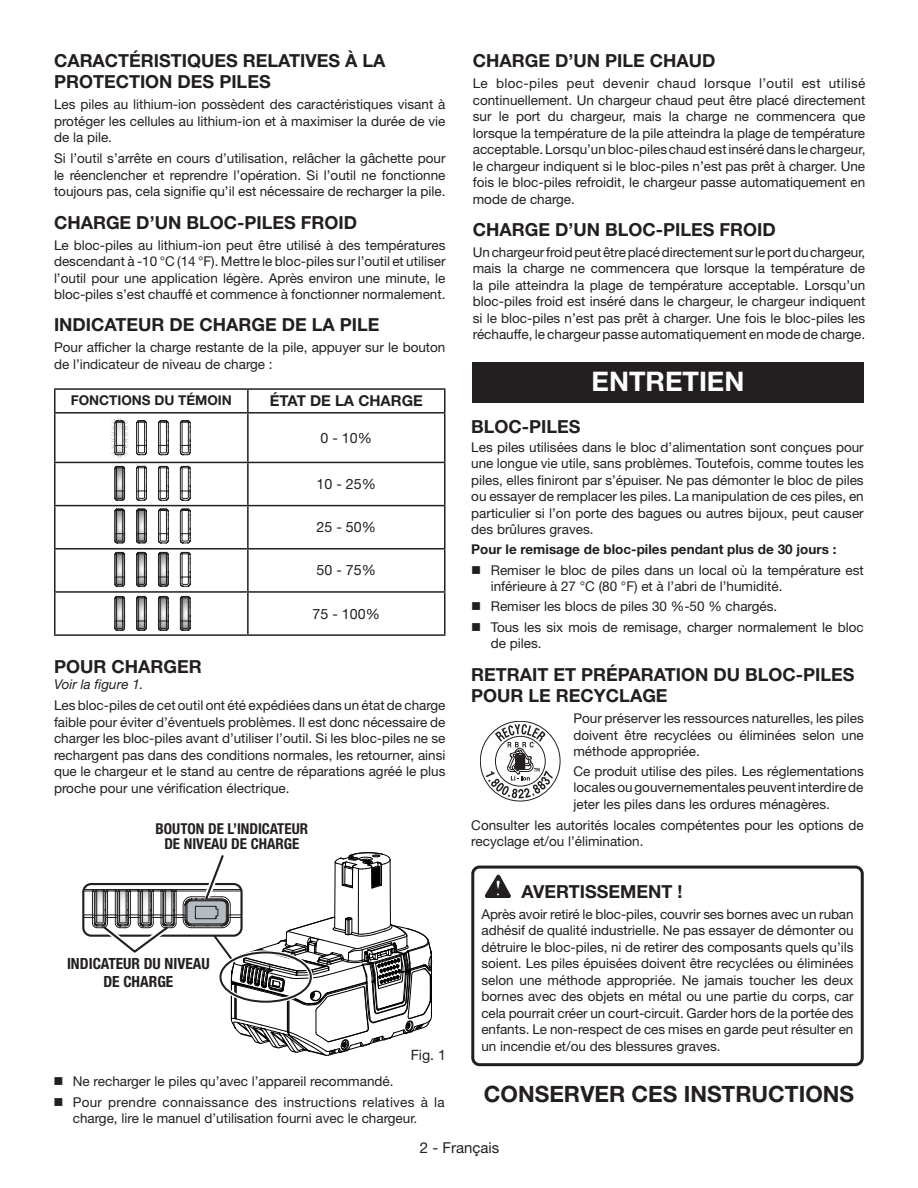
<style>
.page{position:relative;width:918px;height:1188px;background:#fff}
.page>*{position:absolute;margin:0;border:0;box-sizing:border-box;transform-origin:0 0}
.HEADING{font:700 27px "Helvetica Neue LT Std";color:#fff}
.t1{font:700 22.5px "Helvetica Neue LT Std";color:#231f20}
.Heading_2{font:700 18px/21.6px "Helvetica Neue LT Std";color:#231f20}
.Warning{font:700 18px "Helvetica Neue LT Std";color:#231f20}
.Body_text{font:700 18px "Helvetica Neue LT Std";color:#231f20}
.t2{font:700 condensed 15.45px/18px "Helvetica Neue LT Std";color:#231f20;text-align:center}
.t3{font:700 condensed 15px/15.8px "Helvetica Neue LT Std";color:#231f20;text-align:center}
.t4{font:700 15px "Helvetica Neue LT Std";color:#231f20}
.t5{font:15px "Helvetica Neue LT Std";color:#231f20}
.t6{font:14.25px "Helvetica Neue LT Std";color:#231f20}
.Body_text-2{font:13.5px/16.5px "Helvetica Neue LT Std";color:#231f20;text-align:justify}
.Warning_text{font:13.5px/16.5px "Helvetica Neue LT Std";color:#231f20;text-align:justify}
.t7{font:700 13.5px "Helvetica Neue LT Std";color:#231f20}
.See_figure{font:italic 13.5px "Helvetica Neue LT Std";color:#231f20}
</style>
<div class="page">
<hr style="left:54px;top:388px;width:194px;height:2px;background:#231f20">
<hr style="left:54px;top:390px;width:2px;height:22px;background:#231f20">
<hr style="left:248px;top:388px;width:198px;height:2px;background:#231f20">
<hr style="left:247px;top:390px;width:2px;height:22px;background:#231f20">
<hr style="left:444px;top:390px;width:2px;height:22px;background:#231f20">
<hr style="left:54px;top:412px;width:194px;height:2px;background:#231f20">
<hr style="left:54px;top:414px;width:2px;height:48px;background:#231f20">
<hr style="left:248px;top:412px;width:198px;height:2px;background:#231f20">
<hr style="left:247px;top:414px;width:2px;height:48px;background:#231f20">
<hr style="left:444px;top:414px;width:2px;height:48px;background:#231f20">
<hr style="left:54px;top:462px;width:194px;height:1px;background:#231f20">
<hr style="left:54px;top:463px;width:2px;height:42px;background:#231f20">
<hr style="left:248px;top:462px;width:198px;height:1px;background:#231f20">
<hr style="left:247px;top:463px;width:2px;height:42px;background:#231f20">
<hr style="left:444px;top:463px;width:2px;height:42px;background:#231f20">
<hr style="left:54px;top:505px;width:194px;height:1px;background:#231f20">
<hr style="left:54px;top:506px;width:2px;height:42px;background:#231f20">
<hr style="left:248px;top:505px;width:198px;height:1px;background:#231f20">
<hr style="left:247px;top:506px;width:2px;height:42px;background:#231f20">
<hr style="left:444px;top:506px;width:2px;height:42px;background:#231f20">
<hr style="left:54px;top:548px;width:194px;height:2px;background:#231f20">
<hr style="left:54px;top:550px;width:2px;height:41px;background:#231f20">
<hr style="left:248px;top:548px;width:198px;height:2px;background:#231f20">
<hr style="left:247px;top:550px;width:2px;height:41px;background:#231f20">
<hr style="left:444px;top:550px;width:2px;height:41px;background:#231f20">
<hr style="left:54px;top:591px;width:194px;height:2px;background:#231f20">
<hr style="left:54px;top:593px;width:2px;height:41px;background:#231f20">
<hr style="left:248px;top:591px;width:198px;height:2px;background:#231f20">
<hr style="left:247px;top:593px;width:2px;height:41px;background:#231f20">
<hr style="left:444px;top:593px;width:2px;height:41px;background:#231f20">
<hr style="left:54px;top:634px;width:194px;height:2px;background:#231f20">
<hr style="left:248px;top:634px;width:198px;height:2px;background:#231f20">
<svg style="left:110px;top:416px;width:81px;height:128px"></svg>
<svg style="left:114px;top:551px;width:77px;height:36px"></svg>
<svg style="left:114px;top:595px;width:77px;height:36px"></svg>
<div style="left:471px;top:866px;width:393px;height:200px;border:3px solid #231f20;border-radius:7px"></div>
<svg style="left:485px;top:875px;width:25px;height:23px"></svg>
<svg style="left:480px;top:721px;width:80px;height:80px"></svg>
<div style="left:472px;top:363px;width:392px;height:40px;background:#231f20"></div>
<svg style="left:83px;top:852px;width:349px;height:204px"></svg>
<div style="left:218px;top:950px;width:95px;height:54px;border:4px solid #fff;border-radius:50%"></div>
<div style="left:219px;top:952px;width:93px;height:51px;border:2px solid #231f20;border-radius:50%"></div>
<p class="Heading_2" style="left:54px;top:49px;width:333px">CARACTÉRISTIQUES RELATIVES À LA<br>PROTECTION DES PILES</p>
<p class="Warning_text" style="left:54px;top:96px;width:393px">Les piles au lithium-ion possèdent des caractéristiques visant à protéger les cellules au lithium-ion et à maximiser la durée de vie de la pile.</p>
<p class="Warning_text" style="left:54px;top:150px;width:393px">Si l’outil s’arrête en cours d’utilisation, relâcher la gâchette pour le réenclencher et reprendre l’opération. Si l’outil ne fonctionne toujours pas, cela signifie qu’il est nécessaire de recharger la pile.</p>
<p class="Heading_2" style="left:54px;top:211px;width:305px">CHARGE D’UN BLOC-PILES FROID</p>
<p class="Body_text-2" style="left:54px;top:236px;width:393px">Le bloc-piles au lithium-ion peut être utilisé à des températures descendant à -10 °C (14 °F). Mettre le bloc-piles sur l’outil et utiliser l’outil pour une application légère. Après environ une minute, le bloc-piles s’est chauffé et commence à fonctionner normalement.</p>
<p class="Heading_2" style="left:54px;top:314px;width:327px">INDICATEUR DE CHARGE DE LA PILE</p>
<p class="Body_text-2" style="left:54px;top:339px;width:393px">Pour afficher la charge restante de la pile, appuyer sur le bouton de l’indicateur de niveau de charge :</p>
<p class="t7" style="left:71px;top:392px;width:163px">FONCTIONS DU TÉMOIN</p>
<p class="t4" style="left:270px;top:391px;width:155px">ÉTAT DE LA CHARGE</p>
<p class="t6" style="left:321px;top:429px;width:53px">0 - 10%</p>
<p class="t6" style="left:317px;top:475px;width:61px">10 - 25%</p>
<p class="t6" style="left:317px;top:518px;width:61px">25 - 50%</p>
<p class="t6" style="left:317px;top:562px;width:61px">50 - 75%</p>
<p class="t6" style="left:313px;top:605px;width:69px">75 - 100%</p>
<p class="Heading_2" style="left:54px;top:655px;width:149px">POUR CHARGER</p>
<p class="See_figure" style="left:54px;top:676px;width:91px">Voir la figure 1.</p>
<p class="Body_text-2" style="left:54px;top:697px;width:393px">Les bloc-piles de cet outil ont été expédiées dans un état de charge faible pour éviter d’éventuels problèmes. Il est donc nécessaire de charger les bloc-piles avant d’utiliser l’outil. Si les bloc-piles ne se rechargent pas dans des conditions normales, les retourner, ainsi que le chargeur et le stand au centre de réparations agréé le plus proche pour une vérification électrique.</p>
<p class="t3" style="left:156px;top:820px;width:154px">BOUTON DE L’INDICATEUR<br>DE NIVEAU DE CHARGE</p>
<p class="t2" style="left:67px;top:954px;width:144px">INDICATEUR DU NIVEAU<br>DE CHARGE</p>
<p class="t6" style="left:411px;top:1046px;width:37px">Fig. 1</p>
<p class="Warning_text" style="left:73px;top:1073px;width:322px">Ne recharger le piles qu’avec l’appareil recommandé.</p>
<p class="Warning_text" style="left:73px;top:1094px;width:373px">Pour prendre connaissance des instructions relatives à la charge, lire le manuel d’utilisation fourni avec le chargeur.</p>
<p class="Heading_2" style="left:473px;top:50px;width:244px">CHARGE D’UN PILE CHAUD</p>
<p class="Body_text-2" style="left:473px;top:75px;width:394px">Le bloc-piles peut devenir chaud lorsque l’outil est utilisé continuellement. Un chargeur chaud peut être placé directement sur le port du chargeur, mais la charge ne commencera que lorsque la température de la pile atteindra la plage de température acceptable. Lorsqu’un bloc-piles chaud est inséré dans le chargeur, le chargeur indiquent si le bloc-piles n’est pas prêt à charger. Une fois le bloc-piles refroidit, le chargeur passe automatiquement en mode de charge.</p>
<p class="Heading_2" style="left:473px;top:218px;width:305px">CHARGE D’UN BLOC-PILES FROID</p>
<p class="Body_text-2" style="left:473px;top:243px;width:394px">Un chargeur froid peut être placé directement sur le port du chargeur, mais la charge ne commencera que lorsque la température de la pile atteindra la plage de température acceptable. Lorsqu’un bloc-piles froid est inséré dans le chargeur, le chargeur indiquent si le bloc-piles n’est pas prêt à charger. Une fois le bloc-piles les réchauffe, le chargeur passe automatiquement en mode de charge.</p>
<p class="HEADING" style="left:592px;top:365px;width:154px">ENTRETIEN</p>
<p class="Body_text" style="left:471px;top:415px;width:111px">BLOC-PILES</p>
<p class="Body_text-2" style="left:471px;top:438px;width:394px">Les piles utilisées dans le bloc d’alimentation sont conçues pour une longue vie utile, sans problèmes. Toutefois, comme toutes les piles, elles finiront par s’épuiser. Ne pas démonter le bloc de piles ou essayer de remplacer les piles. La manipulation de ces piles, en particulier si l’on porte des bagues ou autres bijoux, peut causer des brûlures graves.</p>
<p class="t7" style="left:471px;top:541px;width:367px">Pour le remisage de bloc-piles pendant plus de 30 jours :</p>
<p class="Warning_text" style="left:491px;top:561px;width:375px">Remiser le bloc de piles dans un local où la température est inférieure à 27 °C (80 °F) et à l’abri de l’humidité.</p>
<p class="Warning_text" style="left:491px;top:598px;width:288px">Remiser les blocs de piles 30 %-50 % chargés.</p>
<p class="Warning_text" style="left:491px;top:619px;width:374px">Tous les six mois de remisage, charger normalement le bloc de piles.</p>
<p class="Heading_2" style="left:471px;top:663px;width:385px">RETRAIT ET PRÉPARATION DU BLOC-PILES<br>POUR LE RECYCLAGE</p>
<p class="Body_text-2" style="left:573px;top:710px;width:292px">Pour préserver les ressources naturelles, les piles doivent être recyclées ou éliminées selon une méthode appropriée.</p>
<p class="Body_text-2" style="left:573px;top:763px;width:292px">Ce produit utilise des piles. Les réglementations locales ou gouvernementales peuvent interdire de jeter les piles dans les ordures ménagères.</p>
<p class="Body_text-2" style="left:471px;top:817px;width:394px">Consulter les autorités locales compétentes pour les options de recyclage et/ou l’élimination.</p>
<p class="Warning" style="left:522px;top:880px;width:162px">AVERTISSEMENT !</p>
<p class="Warning_text" style="left:481px;top:905px;width:374px">Après avoir retiré le bloc-piles, couvrir ses bornes avec un ruban adhésif de qualité industrielle. Ne pas essayer de démonter ou détruire le bloc-piles, ni de retirer des composants quels qu’ils soient. Les piles épuisées doivent être recyclées ou éliminées selon une méthode appropriée. Ne jamais toucher les deux bornes avec des objets en métal ou une partie du corps, car cela pourrait créer un court-circuit. Garder hors de la portée des enfants. Le non-respect de ces mises en garde peut résulter en un incendie et/ou des blessures graves.</p>
<p class="t1" style="left:484px;top:1080px;width:372px">CONSERVER CES INSTRUCTIONS</p>
<p class="t5" style="left:420px;top:1139px;width:81px">2 - Français</p>
</div>
